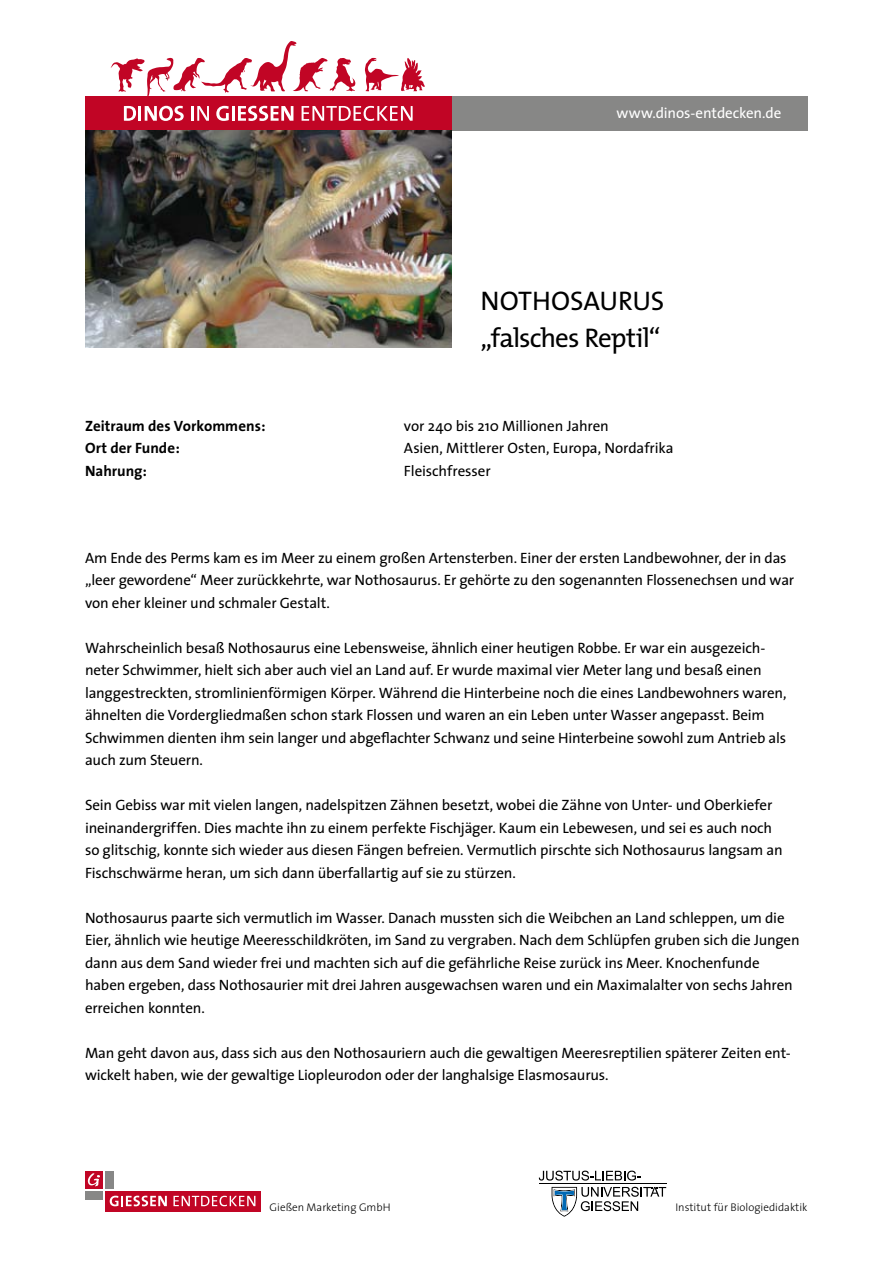
<style>
.page{position:relative;width:893px;height:1263px;background:#fff}
.page>*{position:absolute;margin:0;border:0;box-sizing:border-box;transform-origin:0 0}
.t1{font:27px/37.5px "The Mix";letter-spacing:-.02em;color:#000}
.t2{font:15px/22.5px "The Sans";letter-spacing:-.01em;color:#000}
.t3{font:700 15px "The Sans";color:#000}
.t4{font:15px "The Sans";letter-spacing:-.005em;color:#fff}
.t5{font:300 11.1px "The Sans";color:#000}
</style>
<div class="page">
<div style="left:434px;top:96px;width:374px;height:35px;background:#878786"></div>
<div style="left:85px;top:96px;width:366px;height:35px;background:#c10525"></div>
<svg style="left:111px;top:41px;width:314px;height:80px"></svg>
<hr style="left:539px;top:1183px;width:127px;height:1px;background:#000">
<svg style="left:539px;top:1170px;width:102px;height:10px"></svg>
<svg style="left:552px;top:1187px;width:114px;height:29px"></svg>
<div style="left:105px;top:1171px;width:9px;height:18px;background:#878786"></div>
<div style="left:85px;top:1191px;width:18px;height:8px;background:#878786"></div>
<div style="left:85px;top:1171px;width:18px;height:18px;background:#c10525"></div>
<svg style="left:88px;top:1173px;width:12px;height:13px"></svg>
<div style="left:105px;top:1190px;width:155px;height:21px;background:#c10525"></div>
<svg style="left:173px;top:1196px;width:82px;height:10px"></svg>
<svg style="left:110px;top:1196px;width:57px;height:10px"></svg>
<img style="left:85px;top:131px;width:367px;height:216px">
<p class="t4" style="left:617px;top:100px;width:166px">www.dinos-entdecken.de</p>
<h1 class="t1" style="left:480px;top:282px;width:185px">NOTHOSAURUS „FALSCHES REPTIL“</h1>
<p class="t3" style="left:85px;top:413px;width:182px">Zeitraum des Vorkommens:</p>
<p class="t2" style="left:404px;top:414px;width:206px">vor 240 bis 210 Millionen Jahren</p>
<p class="t3" style="left:85px;top:436px;width:96px">Ort der Funde:</p>
<p class="t2" style="left:404px;top:437px;width:271px">Asien, Mittlerer Osten, Europa, Nordafrika</p>
<p class="t3" style="left:85px;top:458px;width:64px">Nahrung:</p>
<p class="t2" style="left:404px;top:459px;width:88px">Fleischfresser</p>
<p class="t2" style="left:85px;top:546px;width:711px">Am Ende des Perms kam es im Meer zu einem großen Artensterben. Einer der ersten Landbewohner, der in das „leer gewordene“ Meer zurückkehrte, war Nothosaurus. Er gehörte zu den sogenannten Flossenechsen und war von eher kleiner und schmaler Gestalt.</p>
<p class="t2" style="left:85px;top:636px;width:703px">Wahrscheinlich besaß Nothosaurus eine Lebensweise, ähnlich einer heutigen Robbe. Er war ein ausgezeich&shy;neter Schwimmer, hielt sich aber auch viel an Land auf. Er wurde maximal vier Meter lang und besaß einen langgestreckten, stromlinienförmigen Körper. Während die Hinterbeine noch die eines Landbewohners waren, ähnelten die Vordergliedmaßen schon stark Flossen und waren an ein Leben unter Wasser angepasst. Beim Schwimmen dienten ihm sein langer und abgeflachter Schwanz und seine Hinterbeine sowohl zum Antrieb als auch zum Steuern.</p>
<p class="t2" style="left:85px;top:793px;width:699px">Sein Gebiss war mit vielen langen, nadelspitzen Zähnen besetzt, wobei die Zähne von Unter- und Oberkiefer ineinandergriffen. Dies machte ihn zu einem perfekte Fischjäger. Kaum ein Lebewesen, und sei es auch noch so glitschig, konnte sich wieder aus diesen Fängen befreien. Vermutlich pirschte sich Nothosaurus langsam an Fischschwärme heran, um sich dann überfallartig auf sie zu stürzen.</p>
<p class="t2" style="left:85px;top:906px;width:716px">Nothosaurus paarte sich vermutlich im Wasser. Danach mussten sich die Weibchen an Land schleppen, um die Eier, ähnlich wie heutige Meeresschildkröten, im Sand zu vergraben. Nach dem Schlüpfen gruben sich die Jungen dann aus dem Sand wieder frei und machten sich auf die gefährliche Reise zurück ins Meer. Knochenfunde haben ergeben, dass Nothosaurier mit drei Jahren ausgewachsen waren und ein Maximalalter von sechs Jahren erreichen konnten.</p>
<p class="t2" style="left:85px;top:1041px;width:707px">Man geht davon aus, dass sich aus den Nothosauriern auch die gewaltigen Meeresreptilien späterer Zeiten ent&shy;wickelt haben, wie der gewaltige Liopleurodon oder der langhalsige Elasmosaurus.</p>
<p class="t5" style="left:270px;top:1198px;width:123px">Gießen Marketing GmbH</p>
<p class="t5" style="left:675px;top:1198px;width:134px">Institut für Biologiedidaktik</p>
</div>
